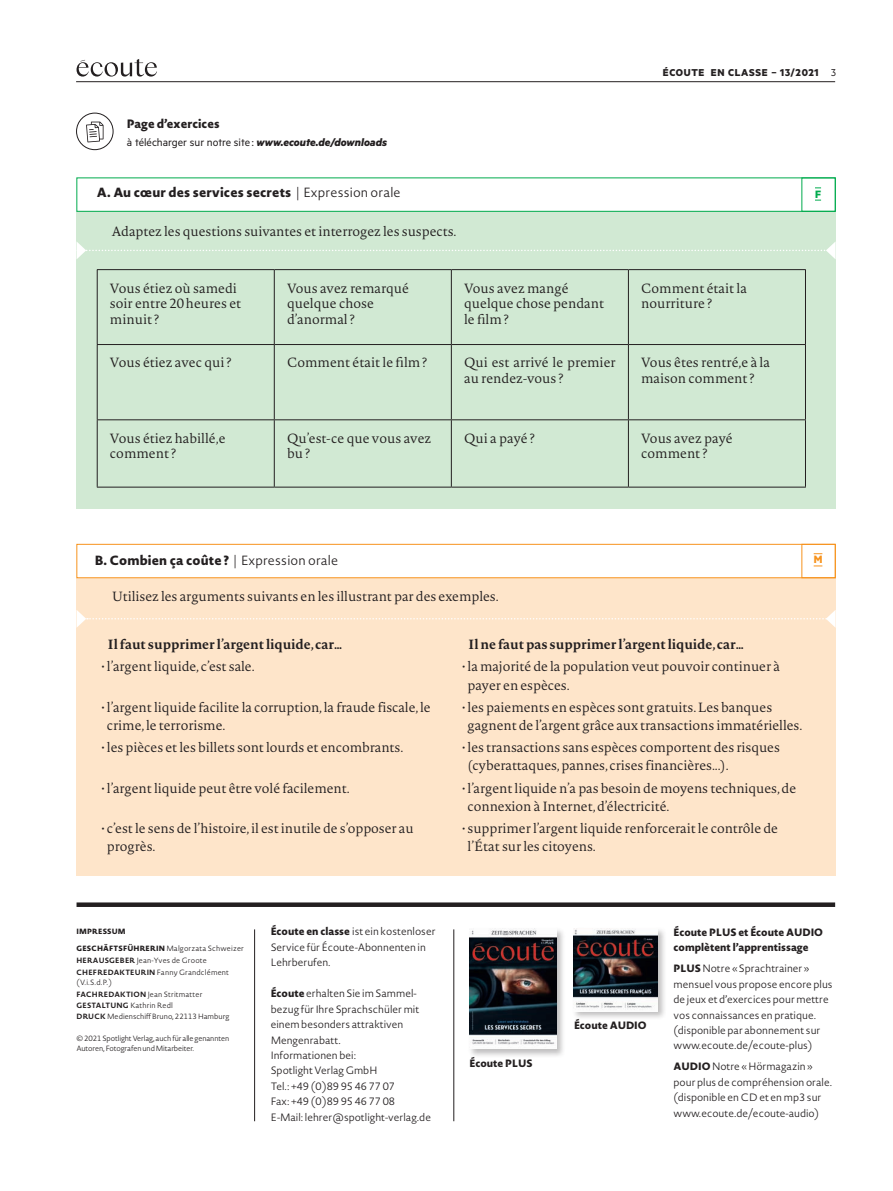
<style>
.page{position:relative;width:893px;height:1191px;background:#fff}
.page>*{position:absolute;margin:0;border:0;box-sizing:border-box;transform-origin:0 0}
.t1{font:300 13.2px/15.8px "Novel Pro";letter-spacing:-.005em;color:#231f20}
.t2{font:800 13.2px "Novel Sans Pro";letter-spacing:.01em;color:#231f20}
.t3{font:700 13.2px "Novel Pro";letter-spacing:-.005em;color:#231f20}
.t4{font:12px "Metric";color:#231f20}
.t5{font:800 12px "Novel Sans Pro";color:#231f20}
.t6{font:700 12px "Metric";color:#00ab4d}
.t7{font:700 12px "Metric";color:#f7931d}
.t8{font:700 11.25px "Metric";letter-spacing:.06em;color:#231f20}
.t9{font:300 10.5px/15.5px "Novel Sans Pro";color:#231f20}
.t10{font:800 10.5px/15.5px "Novel Sans Pro";color:#231f20}
.t11{font:300 7.5px/11.6px "Novel Sans Pro";letter-spacing:.02em;color:#231f20}
.t12{font:300 7.5px/10.5px "Novel Sans Pro";color:#231f20}
.t13{font:800 7.5px "Novel Sans Pro";letter-spacing:.02em;color:#231f20}
.s1{font-weight:700;font-style:italic}
.s2{font-weight:300}
.s3{font-weight:400}
.s4{font-weight:800}
.s5{font-weight:700}
</style>
<div class="page">
<hr style="left:76px;top:81px;width:759px;height:1px;background:#231f20">
<div style="left:77px;top:902px;width:758px;height:5px;background:#231f20"></div>
<div style="left:468px;top:926px;width:98px;height:132px;background:#231f20;opacity:.29"></div>
<img style="left:469px;top:928px;width:88px;height:120px">
<div style="left:572px;top:926px;width:95px;height:94px;background:#231f20;opacity:.29"></div>
<img style="left:574px;top:928px;width:83px;height:83px">
<svg style="left:77px;top:59px;width:80px;height:18px"></svg>
<hr style="left:254px;top:929px;width:1px;height:192px;background:#231f20">
<hr style="left:454px;top:929px;width:1px;height:192px;background:#231f20">
<div style="left:77px;top:211px;width:759px;height:297px;background:#d1e9d3"></div>
<div style="left:77px;top:178px;width:759px;height:34px;border:1px solid #00ab4d"></div>
<hr style="left:451px;top:345px;width:1px;height:74px;background:#231f20">
<hr style="left:628px;top:345px;width:1px;height:74px;background:#231f20">
<hr style="left:628px;top:419px;width:178px;height:1px;background:#231f20">
<hr style="left:451px;top:344px;width:177px;height:1px;background:#231f20">
<hr style="left:97px;top:269px;width:177px;height:1px;background:#231f20">
<hr style="left:97px;top:270px;width:1px;height:74px;background:#231f20">
<hr style="left:451px;top:269px;width:177px;height:1px;background:#231f20">
<hr style="left:805px;top:345px;width:1px;height:74px;background:#231f20">
<hr style="left:805px;top:420px;width:1px;height:67px;background:#231f20">
<hr style="left:628px;top:487px;width:178px;height:1px;background:#231f20">
<hr style="left:97px;top:420px;width:1px;height:67px;background:#231f20">
<hr style="left:97px;top:487px;width:177px;height:1px;background:#231f20">
<hr style="left:274px;top:419px;width:177px;height:1px;background:#231f20">
<hr style="left:274px;top:420px;width:1px;height:67px;background:#231f20">
<hr style="left:274px;top:487px;width:177px;height:1px;background:#231f20">
<hr style="left:451px;top:419px;width:177px;height:1px;background:#231f20">
<hr style="left:451px;top:420px;width:1px;height:67px;background:#231f20">
<hr style="left:628px;top:420px;width:1px;height:67px;background:#231f20">
<hr style="left:451px;top:487px;width:177px;height:1px;background:#231f20">
<hr style="left:628px;top:269px;width:178px;height:1px;background:#231f20">
<hr style="left:628px;top:270px;width:1px;height:74px;background:#231f20">
<hr style="left:805px;top:270px;width:1px;height:74px;background:#231f20">
<hr style="left:628px;top:344px;width:178px;height:1px;background:#231f20">
<hr style="left:274px;top:269px;width:177px;height:1px;background:#231f20">
<hr style="left:274px;top:270px;width:1px;height:74px;background:#231f20">
<hr style="left:451px;top:270px;width:1px;height:74px;background:#231f20">
<hr style="left:274px;top:344px;width:177px;height:1px;background:#231f20">
<hr style="left:97px;top:344px;width:177px;height:1px;background:#231f20">
<hr style="left:97px;top:345px;width:1px;height:74px;background:#231f20">
<hr style="left:274px;top:345px;width:1px;height:74px;background:#231f20">
<hr style="left:97px;top:419px;width:177px;height:1px;background:#231f20">
<svg style="left:77px;top:242px;width:759px;height:17px"></svg>
<div style="left:77px;top:578px;width:759px;height:298px;background:#fee5ca"></div>
<div style="left:77px;top:544px;width:759px;height:34px;border:1px solid #f7931d"></div>
<svg style="left:77px;top:610px;width:759px;height:18px"></svg>
<div style="left:76px;top:113px;width:38px;height:37px;border:1px solid #231f20;border-radius:50%"></div>
<svg style="left:86px;top:122px;width:18px;height:20px"></svg>
<div style="left:801px;top:178px;width:35px;height:34px;border:1px solid #00ab4d"></div>
<div style="left:801px;top:544px;width:35px;height:34px;border:1px solid #f7931d"></div>
<p class="t5" style="left:127px;top:115px;width:94px">Page d’exercices</p>
<p class="t4" style="left:127px;top:136px;width:262px">à télécharger sur notre site : <span class="s1">www.ecoute.de/downloads</span></p>
<p class="t2" style="left:97px;top:182px;width:305px">A. Au cœur des services secrets <span class="s2">| Expression orale</span></p>
<p class="t1" style="left:112px;top:223px;width:346px">Adaptez les questions suivantes et interrogez les suspects.</p>
<p class="t8" style="left:663px;top:66px;width:175px">ÉCOUTE EN CLASSE – 13/2021 <span class="s3">3</span></p>
<p class="t6" style="left:815px;top:186px;width:8px">F</p>
<p class="t1" style="left:110px;top:279px;width:133px">Vous étiez où samedi soir entre 20heures et minuit ?</p>
<p class="t1" style="left:287px;top:279px;width:124px">Vous avez remarqué quelque chose d’anormal ?</p>
<p class="t1" style="left:464px;top:279px;width:141px">Vous avez mangé quelque chose pendant le film?</p>
<p class="t1" style="left:641px;top:279px;width:107px">Comment était la nourriture?</p>
<p class="t1" style="left:110px;top:354px;width:123px">Vous étiez avec qui ?</p>
<p class="t1" style="left:287px;top:354px;width:142px">Comment était le film?</p>
<p class="t1" style="left:464px;top:354px;width:153px">Qui est arrivé le premier au rendez-vous ?</p>
<p class="t1" style="left:641px;top:354px;width:130px">Vous êtes rentré,e à la maison comment ?</p>
<p class="t1" style="left:110px;top:430px;width:117px">Vous étiez habillé,e comment ?</p>
<p class="t1" style="left:287px;top:430px;width:146px">Qu’est-ce que vous avez bu?</p>
<p class="t1" style="left:464px;top:430px;width:72px">Qui a payé?</p>
<p class="t1" style="left:641px;top:430px;width:93px">Vous avez payé comment ?</p>
<p class="t2" style="left:95px;top:550px;width:245px">B. Combien ça coûte ? <span class="s2">| Expression orale</span></p>
<p class="t1" style="left:112px;top:588px;width:388px">Utilisez les arguments suivants en les illustrant par des exemples.</p>
<p class="t3" style="left:108px;top:634px;width:236px">Il faut supprimer l’argent liquide, car…</p>
<p class="t3" style="left:468px;top:634px;width:277px">Il ne faut pas supprimer l’argent liquide, car…</p>
<p class="t1" style="left:101px;top:658px;width:155px">• l’argent liquide, c’est sale.</p>
<p class="t1" style="left:468px;top:657px;width:314px;line-height:18.3px;text-indent:-6px">• la majorité de la population veut pouvoir continuer à payer en espèces.</p>
<p class="t1" style="left:107px;top:697px;width:325px;line-height:18.3px;text-indent:-5px">• l’argent liquide facilite la corruption, la fraude fiscale, le crime, le terrorisme.</p>
<p class="t1" style="left:468px;top:697px;width:336px;line-height:18.3px;text-indent:-6px">• les paiements en espèces sont gratuits. Les banques gagnent de l’argent grâce aux transactions immatérielles.</p>
<p class="t1" style="left:101px;top:739px;width:303px">• les pièces et les billets sont lourds et encombrants.</p>
<p class="t1" style="left:468px;top:738px;width:314px;line-height:18.3px;text-indent:-5px">• les transactions sans espèces comportent des risques (cyberattaques, pannes, crises financières...).</p>
<p class="t1" style="left:101px;top:779px;width:250px">• l’argent liquide peut être volé facilement.</p>
<p class="t1" style="left:468px;top:778px;width:330px;line-height:18.3px;text-indent:-5px">• l’argent liquide n’a pas besoin de moyens techniques, de connexion à Internet, d’électricité.</p>
<p class="t1" style="left:107px;top:818px;width:308px;line-height:18.3px;text-indent:-5px">• c’est le sens de l’histoire, il est inutile de s’opposer au progrès.</p>
<p class="t1" style="left:468px;top:818px;width:312px;line-height:18.3px;text-indent:-6px">• supprimer l’argent liquide renforcerait le contrôle de l’État sur les citoyens.</p>
<p class="t7" style="left:814px;top:552px;width:10px">M</p>
<p class="t13" style="left:77px;top:925px;width:51px">IMPRESSUM</p>
<p class="t11" style="left:77px;top:942px;width:169px"><span class="s4">GESCHÄFTSFÜHRERIN</span> Malgorzata Schweizer<br><span class="s5">HERAUSGEBER</span> Jean-Yves de Groote<br><span class="s5">CHEFREDAKTEURIN</span> Fanny Grandclément</p>
<p class="t11" style="left:77px;top:976px;width:127px">(V.i.S.d.P.)<br><span class="s5">FACHREDAKTION</span> Jean Stritmatter<br><span class="s5">GESTALTUNG</span> Kathrin Redl</p>
<p class="t12" style="left:77px;top:1010px;width:154px"><span class="s5">DRUCK</span> Medienschiff Bruno, 22113 Hamburg</p>
<p class="t12" style="left:77px;top:1032px;width:154px">© 2021 Spotlight Verlag, auch für alle genannten<br>Autoren, Fotografen und Mitarbeiter.</p>
<p class="t9" style="left:271px;top:923px;width:166px"><span class="s4">Écoute en classe</span> ist ein kostenloser<br>Service für Écoute-Abonnenten in<br>Lehrberufen.</p>
<p class="t9" style="left:271px;top:985px;width:162px"><span class="s4">Écoute</span> erhalten Sie im Sammel&shy;bezug für Ihre Sprachschüler mit einem besonders attraktiven<br>Mengenrabatt.<br>Informationen bei:<br>Spotlight Verlag GmbH<br>Tel.: +49 (0)89 95 46 77 07<br>Fax: +49 (0)89 95 46 77 08<br>E-Mail: lehrer@spotlight-verlag.de</p>
<p class="t10" style="left:470px;top:1055px;width:64px">Écoute PLUS</p>
<p class="t10" style="left:574px;top:1016px;width:74px">Écoute AUDIO</p>
<p class="t10" style="left:674px;top:924px;width:151px">Écoute PLUS et Écoute AUDIO complètent l’apprentissage</p>
<p class="t9" style="left:674px;top:960px;width:161px"><span class="s4">PLUS</span> Notre «Sprachtrainer» mensuel vous propose encore plus de jeux et d’exercices pour mettre vos connaissances en pratique. (disponible par abonnement sur www.ecoute.de/ecoute-plus)</p>
<p class="t9" style="left:674px;top:1058px;width:160px"><span class="s4">AUDIO</span> Notre «Hörmagazin» pour plus de compréhension orale. (disponible en CD et en mp3 sur www.ecoute.de/ecoute-audio)</p>
</div>
